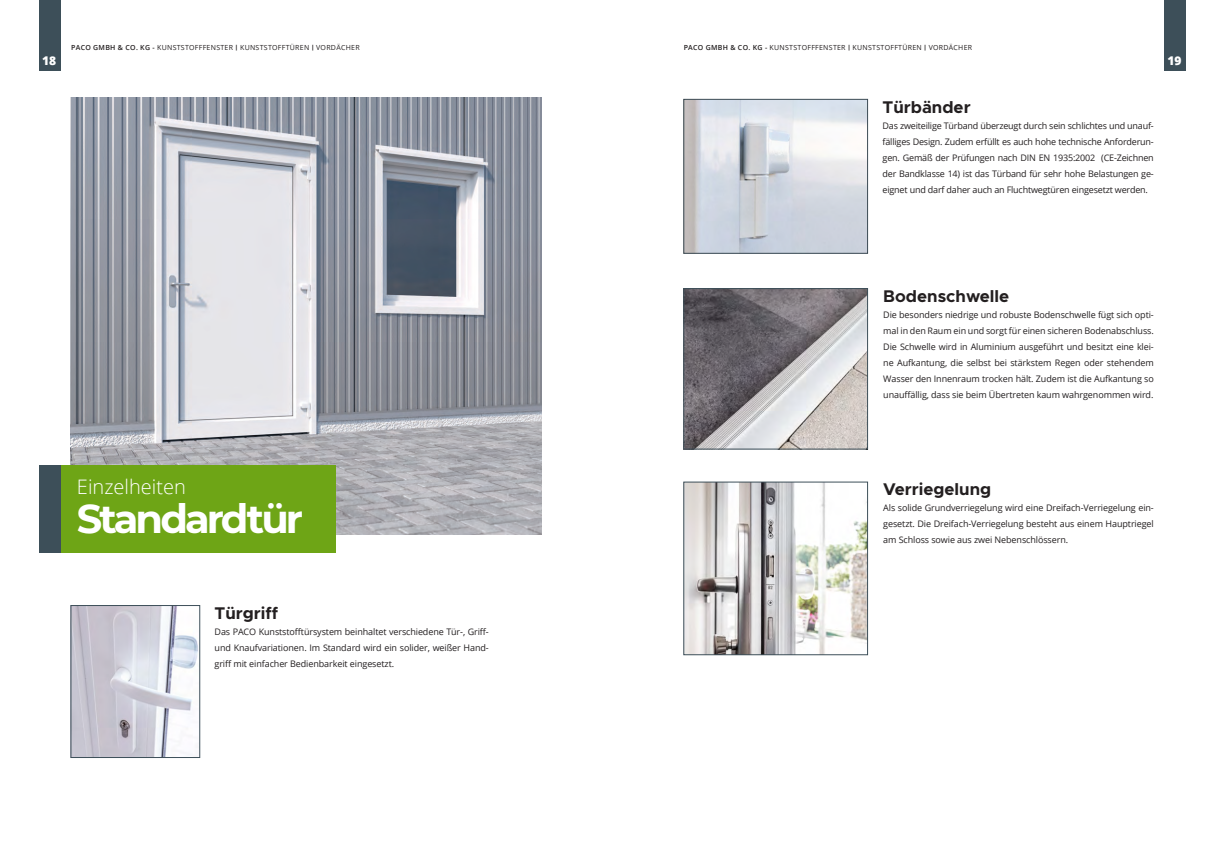
<style>
.page{position:relative;width:1225px;height:859px;background:#fff}
.page>*{position:absolute;margin:0;border:0;box-sizing:border-box;transform-origin:0 0}
.t1{font:700 40px "Montserrat";letter-spacing:-.075em;color:#fff}
.t2{font:300 20px "Open Sans";color:#fff}
.t3{font:700 17px "Metropolis";color:#231f20}
.t4{font:800 12px "Open Sans";color:#fff}
.t5{font:9px/16px "Open Sans";letter-spacing:-.01em;color:#231f20;text-align:justify}
.t6{font:7px "Open Sans";letter-spacing:.04em;color:#231f20}
.s1{font-weight:600}
.s2{font-family:"Metropolis";font-weight:700}
</style>
<div class="page">
<div style="left:39px;top:0;width:21px;height:70px;background:#3d4f59"></div>
<div style="left:1164px;top:0;width:21px;height:70px;background:#3d4f59"></div>
<img style="left:71px;top:97px;width:471px;height:437px">
<img style="left:685px;top:101px;width:180px;height:150px">
<div style="left:683px;top:99px;width:184px;height:154px;border:1px solid #3c4b54"></div>
<img style="left:73px;top:607px;width:125px;height:149px">
<div style="left:71px;top:605px;width:129px;height:153px;border:1px solid #3d4f59"></div>
<img style="left:685px;top:290px;width:180px;height:157px">
<div style="left:683px;top:288px;width:184px;height:161px;border:1px solid #3d4f59"></div>
<img style="left:685px;top:484px;width:180px;height:169px">
<div style="left:683px;top:482px;width:184px;height:173px;border:1px solid #3d4f59"></div>
<div style="left:39px;top:465px;width:296px;height:87px;background:#6ea516"></div>
<div style="left:39px;top:465px;width:21px;height:87px;background:#3d4f59"></div>
<p class="t6" style="left:71px;top:43px;width:290px"><span class="s1">PACO GMBH &amp; CO. KG -</span> KUNSTSTOFFFENSTER <span class="s2">|</span> KUNSTSTOFFTÜREN <span class="s2">|</span> VORDÄCHER</p>
<p class="t6" style="left:683px;top:43px;width:290px"><span class="s1">PACO GMBH &amp; CO. KG -</span> KUNSTSTOFFFENSTER <span class="s2">|</span> KUNSTSTOFFTÜREN <span class="s2">|</span> VORDÄCHER</p>
<h3 class="t4" style="left:42px;top:52px;width:16px">18</h3>
<h3 class="t4" style="left:1167px;top:52px;width:16px">19</h3>
<h3 class="t3" style="left:882px;top:96px;width:89px">Türbänder</h3>
<p class="t5" style="left:882px;top:117px;width:273px">Das zweiteilige Türband überzeugt durch sein schlichtes und unauf&shy;fälliges Design. Zudem erfüllt es auch hohe technische Anforderun&shy;gen. Gemäß der Prüfungen nach DIN EN 1935:2002 (CE-Zeichnen der Bandklasse 14) ist das Türband für sehr hohe Belastungen ge&shy;eignet und darf daher auch an Fluchtwegtüren eingesetzt werden.</p>
<h2 class="t2" style="left:77px;top:473px;width:110px">Einzelheiten</h2>
<h1 class="t1" style="left:77px;top:490px;width:228px">Standardtür</h1>
<h3 class="t3" style="left:214px;top:602px;width:65px">Türgriff</h3>
<p class="t5" style="left:214px;top:623px;width:276px">Das PACO Kunststofftürsystem beinhaltet verschiedene Tür-, Griff&shy;und Knaufvariationen. Im Standard wird ein solider, weißer Hand&shy;griff mit einfacher Bedienbarkeit eingesetzt.</p>
<h3 class="t3" style="left:883px;top:285px;width:128px">Bodenschwelle</h3>
<p class="t5" style="left:883px;top:306px;width:272px">Die besonders niedrige und robuste Bodenschwelle fügt sich opti&shy;mal in den Raum ein und sorgt für einen sicheren Bodenabschluss.<br>Die Schwelle wird in Aluminium ausgeführt und besitzt eine klei&shy;ne Aufkantung, die selbst bei stärkstem Regen oder stehendem Wasser den Innenraum trocken hält. Zudem ist die Aufkantung so unauffällig, dass sie beim Übertreten kaum wahrgenommen wird.</p>
<h3 class="t3" style="left:883px;top:479px;width:109px">Verriegelung</h3>
<p class="t5" style="left:883px;top:500px;width:272px">Als solide Grundverriegelung wird eine Dreifach-Verriegelung ein&shy;gesetzt. Die Dreifach-Verriegelung besteht aus einem Hauptriegel am Schloss sowie aus zwei Nebenschlössern.</p>
</div>
